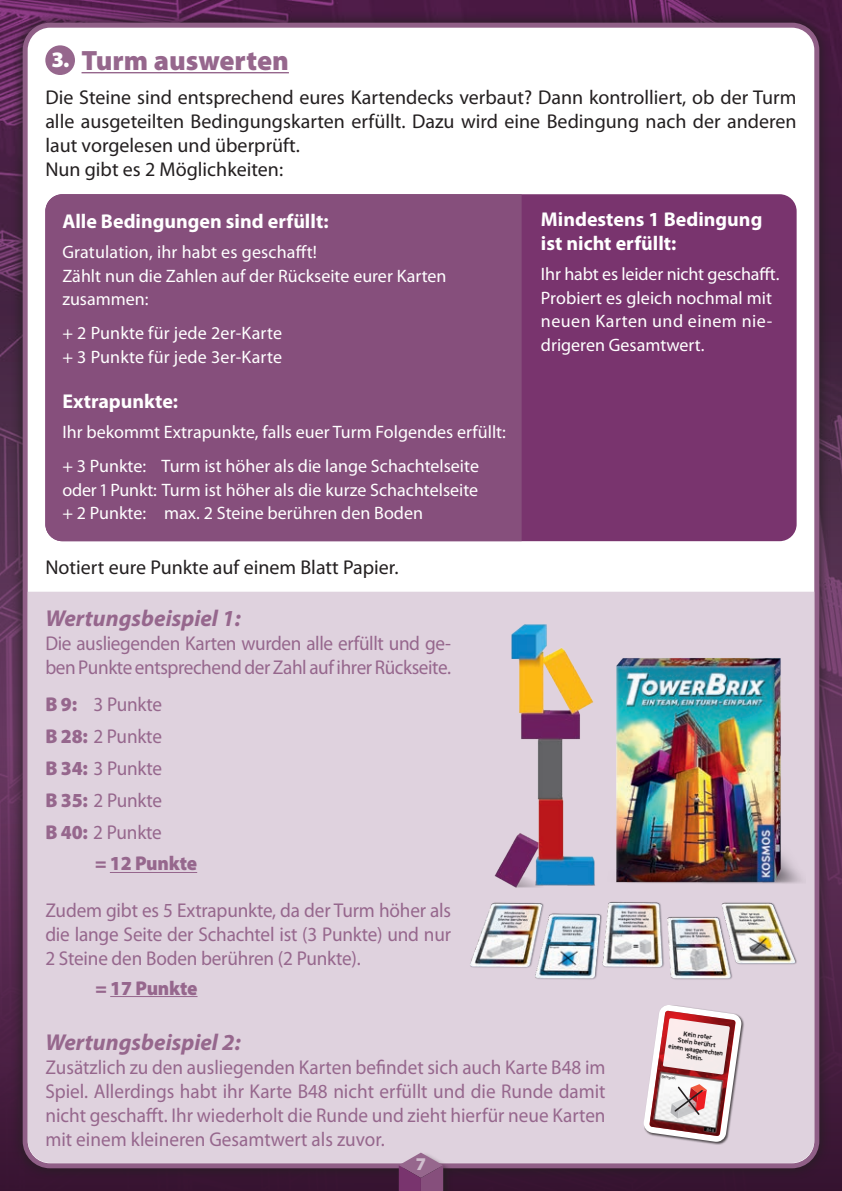
<style>
.page{position:relative;width:842px;height:1191px;background:#fff}
.page>*{position:absolute;margin:0;border:0;box-sizing:border-box;transform-origin:0 0}
.t1{font:900 28px "Myriad Pro";color:#96678d}
.t2{font:italic 700 23px "Myriad Pro";color:#96678d}
.t3{font:900 22.2px "Myriad Pro";color:#fff}
.t4{font:20px/24px "Myriad Pro";letter-spacing:-.01em;color:#96678d;text-align:justify;scale:.96 1}
.t5{font:20px/24px "Myriad Pro";color:#231f20;text-align:justify}
.t6{font:700 20px "Myriad Pro";color:#fff}
.t7{font:900 20px "Myriad Pro";letter-spacing:-.01em;color:#96678d;scale:.96 1}
.t8{font:18px "Myriad Pro";color:#fff}
.t9{font:18px "Myriad Pro";letter-spacing:.025em;color:#fff}
.t10{font:900 18px "Myriad Pro";color:#d0bece}
.t11{font:700 6.8px/7.4px "DIN2014";color:#231f20;text-align:center}
.t12{font:4.2px "DIN2014";color:#231f20}
.s1{font-weight:900}
</style>
<div class="page">
<div style="left:0;top:746px;width:842px;height:445px;background:linear-gradient(to bottom,#6c3964,#381331)"></div>
<svg style="left:0;top:0;width:842px;height:445px;background:#50214a"></svg>
<div style="left:10px;top:10px;width:821px;height:1170px;background:#231f20;opacity:.75"></div>
<div style="left:25px;top:25px;width:792px;height:1140px;background:#fff;border-radius:25px"></div>
<div style="left:23px;top:23px;width:796px;height:1145px;border:5px solid #905f87;border-radius:25px"></div>
<div style="left:28px;top:591px;width:786px;height:571px;background:#dfd2de"></div>
<hr style="left:82px;top:72px;width:207px;height:1px;background:#96678d">
<hr style="left:110px;top:872px;width:87px;height:1px;background:#96678d">
<hr style="left:110px;top:996px;width:88px;height:1px;background:#96678d">
<div style="left:45px;top:45px;width:30px;height:30px;background:#96678d;border-radius:50%"></div>
<img style="left:468px;top:621px;width:337px;height:373px">
<div style="left:644px;top:1005px;width:100px;height:139px;background:#231f20;opacity:.75"></div>
<div style="left:45px;top:194px;width:752px;height:347px;background:#79346e;border-radius:17px"></div>
<div style="left:45px;top:194px;width:477px;height:347px;background:#864f7c"></div>
<div style="left:396px;top:1151px;width:56px;height:40px;background:#231f20;opacity:.75"></div>
<svg style="left:399px;top:1152px;width:44px;height:39px;background:#96668e"></svg>
<svg style="left:643px;top:1004px;width:99px;height:138px"></svg>
<p class="t3" style="left:51px;top:44px;width:19px">3.</p>
<p class="t1" style="left:82px;top:42px;width:209px">Turm auswerten</p>
<p class="t5" style="left:45px;top:85px;width:753px">Die Steine sind entsprechend eures Kartendecks verbaut? Dann kontrolliert, ob der Turm alle ausgeteilten Bedingungskarten erfüllt. Dazu wird eine Bedingung nach der anderen laut vorgelesen und überprüft.</p>
<p class="t5" style="left:45px;top:157px;width:239px">Nun gibt es 2 Möglichkeiten:</p>
<p class="t6" style="left:62px;top:208px;width:268px">Alle Bedingungen sind erfüllt:</p>
<p class="t8" style="left:62px;top:241px;width:256px">Gratulation, ihr habt es geschafft!</p>
<p class="t8" style="left:62px;top:265px;width:386px">Zählt nun die Zahlen auf der Rückseite eurer Karten</p>
<p class="t8" style="left:62px;top:288px;width:88px">zusammen:</p>
<p class="t8" style="left:62px;top:322px;width:221px">+ 2 Punkte für jede 2er-Karte</p>
<p class="t8" style="left:62px;top:346px;width:221px">+ 3 Punkte für jede 3er-Karte</p>
<p class="t6" style="left:62px;top:388px;width:117px">Extrapunkte:</p>
<p class="t8" style="left:62px;top:421px;width:445px">Ihr bekommt Extrapunkte, falls euer Turm Folgendes erfüllt:</p>
<p class="t8" style="left:62px;top:455px;width:418px">+ 3 Punkte: Turm ist höher als die lange Schachtelseite</p>
<p class="t8" style="left:62px;top:478px;width:417px">oder 1 Punkt: Turm ist höher als die kurze Schachtelseite</p>
<p class="t8" style="left:62px;top:502px;width:362px">+ 2 Punkte: max. 2 Steine berühren den Boden</p>
<p class="t6" style="left:541px;top:206px;width:223px">Mindestens 1 Bedingung</p>
<p class="t6" style="left:541px;top:230px;width:137px">ist nicht erfüllt:</p>
<p class="t8" style="left:541px;top:263px;width:240px">Ihr habt es leider nicht geschafft.</p>
<p class="t8" style="left:541px;top:286px;width:233px">Probiert es gleich nochmal mit</p>
<p class="t9" style="left:541px;top:310px;width:233px">neuen Karten und einem nie-</p>
<p class="t8" style="left:541px;top:334px;width:165px">drigeren Gesamtwert.</p>
<p class="t5" style="left:45px;top:555px;width:355px">Notiert eure Punkte auf einem Blatt Papier.</p>
<p class="t2" style="left:45px;top:603px;width:197px">Wertungsbeispiel 1:</p>
<p class="t4" style="left:45px;top:630px;width:424px">Die ausliegenden Karten wurden alle erfüllt und ge&shy;ben Punkte entsprechend der Zahl auf ihrer Rückseite.</p>
<p class="t4" style="left:45px;top:692px;width:123px"><span class="s1">B 9:</span> 3 Punkte</p>
<p class="t4" style="left:45px;top:724px;width:123px"><span class="s1">B 28:</span> 2 Punkte</p>
<p class="t4" style="left:45px;top:756px;width:123px"><span class="s1">B 34:</span> 3 Punkte</p>
<p class="t4" style="left:45px;top:788px;width:123px"><span class="s1">B 35:</span> 2 Punkte</p>
<p class="t4" style="left:45px;top:819px;width:123px"><span class="s1">B 40:</span> 2 Punkte</p>
<p class="t7" style="left:95px;top:850px;width:108px">= 12 Punkte</p>
<p class="t4" style="left:45px;top:897px;width:424px">Zudem gibt es 5 Extrapunkte, da der Turm höher als die lange Seite der Schachtel ist (3 Punkte) und nur 2 Steine den Boden berühren (2 Punkte).</p>
<p class="t7" style="left:95px;top:974px;width:108px">= 17 Punkte</p>
<p class="t2" style="left:45px;top:1027px;width:197px">Wertungsbeispiel 2:</p>
<p class="t4" style="left:45px;top:1055px;width:585px">Zusätzlich zu den ausliegenden Karten befindet sich auch Karte B48 im Spiel. Allerdings habt ihr Karte B48 nicht erfüllt und die Runde damit nicht geschafft. Ihr wiederholt die Runde und zieht hierfür neue Karten mit einem kleineren Gesamtwert als zuvor.</p>
<p class="t10" style="left:416px;top:1151px;width:12px">7</p>
<p class="t11" style="left:671px;top:1027px;width:56px;rotate:8deg">Kein roter<br>Stein berührt<br>einen waagerechten<br>Stein.</p>
<p class="t12" style="left:662px;top:1073px;width:16px;rotate:8deg">Beispiel:</p>
</div>
